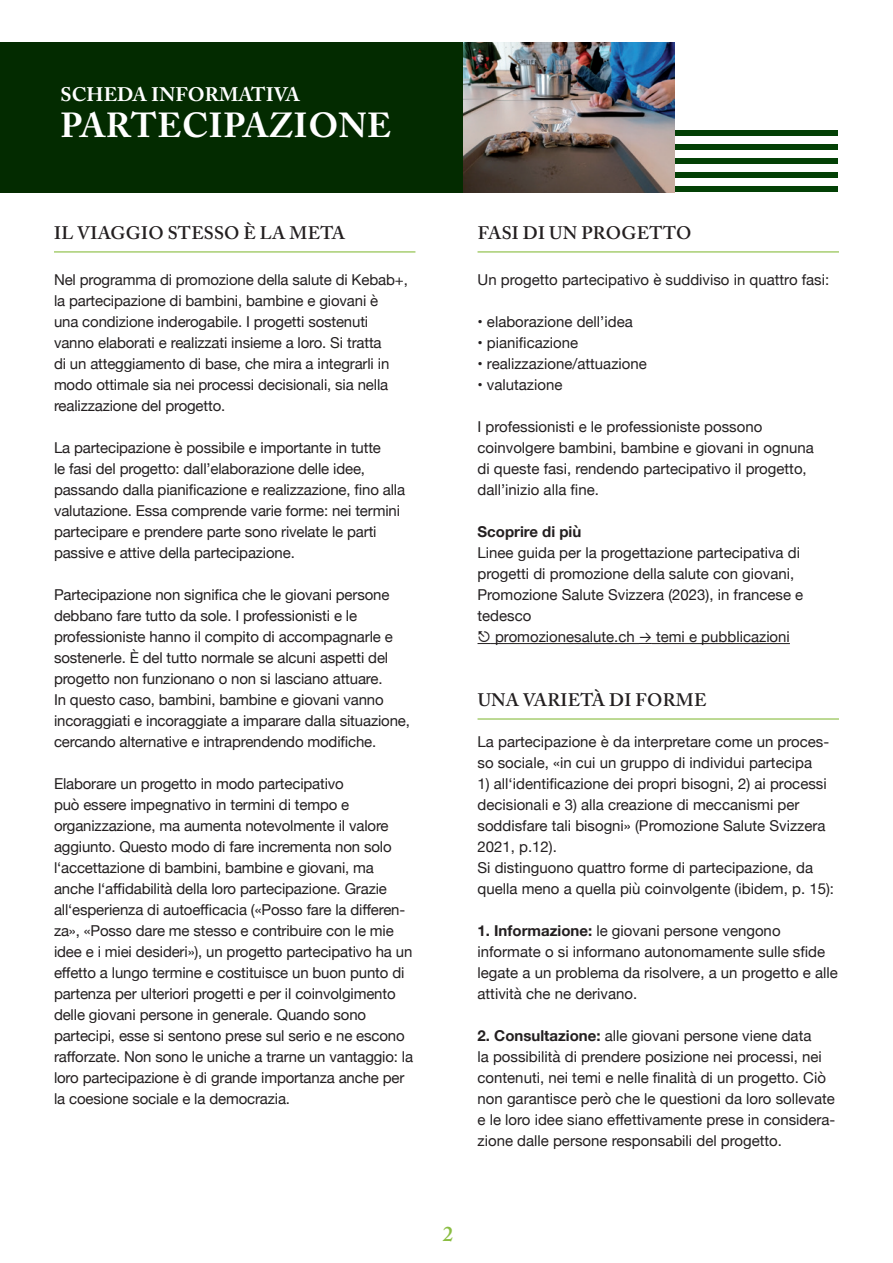
<style>
.page{position:relative;width:893px;height:1263px;background:#fff}
.page>*{position:absolute;margin:0;border:0;box-sizing:border-box;transform-origin:0 0}
.titel{font:700 34.5px "Adobe Caslon Pro";letter-spacing:.015em;color:#fff}
.Einzig{font:600 21px "Adobe Caslon Pro";color:#8abd42}
.titel-2{font:700 19.5px "Adobe Caslon Pro";letter-spacing:.005em;color:#fff}
.titel_Kopie{font:600 18px "Adobe Caslon Pro";letter-spacing:.015em;color:#231f20}
.mengen{font:15px/21px "Helvetica Neue";letter-spacing:-.01em;color:#231f20}
.mengen-2{font:700 15px "Helvetica Neue";color:#231f20}
.s1{font-family:"Akkurat"}
.s2{font-weight:700}
</style>
<div class="page">
<div style="left:670px;top:131px;width:167px;height:5px;background:#034005"></div>
<div style="left:670px;top:145px;width:167px;height:5px;background:#034005"></div>
<div style="left:670px;top:159px;width:167px;height:5px;background:#034005"></div>
<div style="left:670px;top:173px;width:167px;height:5px;background:#034005"></div>
<div style="left:670px;top:187px;width:167px;height:5px;background:#034005"></div>
<hr style="left:54px;top:251px;width:361px;height:1px;background:#8abd42">
<hr style="left:477px;top:251px;width:362px;height:1px;background:#8abd42">
<hr style="left:491px;top:643px;width:148px;height:1px;background:#231f20">
<svg style="left:639px;top:643px;width:13px;height:1px"></svg>
<hr style="left:652px;top:643px;width:138px;height:1px;background:#231f20">
<hr style="left:477px;top:718px;width:362px;height:1px;background:#8abd42">
<div style="left:0;top:43px;width:477px;height:150px;background:#032b00"></div>
<img style="left:464px;top:43px;width:210px;height:150px">
<svg style="left:477px;top:643px;width:14px;height:1px"></svg>
<p class="titel-2" style="left:60px;top:83px;width:241px">SCHEDA INFORMATIVA</p>
<p class="titel" style="left:61px;top:105px;width:332px">PARTECIPAZIONE</p>
<p class="titel_Kopie" style="left:54px;top:222px;width:292px">IL VIAGGIO STESSO È LA META</p>
<p class="mengen" style="left:54px;top:270px;width:355px">Nel programma di promozione della salute di Kebab+, la partecipazione di bambini, bambine e giovani è<br>una condizione inderogabile. I progetti sostenuti vanno elaborati e realizzati insieme a loro. Si tratta<br>di un atteggiamento di base, che mira a integrarli in modo ottimale sia nei processi decisionali, sia nella realizzazione del progetto.</p>
<p class="mengen" style="left:54px;top:438px;width:353px">La partecipazione è possibile e importante in tutte<br>le fasi del progetto: dall’elaborazione delle idee, passando dalla pianificazione e realizzazione, fino alla valutazione. Essa comprende varie forme: nei termini partecipare e prendere parte sono rivelate le parti passive e attive della partecipazione.</p>
<p class="mengen" style="left:54px;top:585px;width:357px">Partecipazione non significa che le giovani persone debbano fare tutto da sole. I professionisti e le professioniste hanno il compito di accompagnarle e sostenerle. È del tutto normale se alcuni aspetti del progetto non funzionano o non si lasciano attuare.<br>In questo caso, bambini, bambine e giovani vanno incoraggiati e incoraggiate a imparare dalla situazione, cercando alternative e intraprendendo modifiche.</p>
<p class="mengen" style="left:54px;top:774px;width:361px">Elaborare un progetto in modo partecipativo<br>può essere impegnativo in termini di tempo e organizzazione, ma aumenta notevolmente il valore aggiunto. Questo modo di fare incrementa non solo l‘accettazione di bambini, bambine e giovani, ma anche l‘affidabilità della loro partecipazione. Grazie all‘esperienza di autoefficacia («Posso fare la differen&shy;za», «Posso dare me stesso e contribuire con le mie idee e i miei desideri»), un progetto partecipativo ha un effetto a lungo termine e costituisce un buon punto di partenza per ulteriori progetti e per il coinvolgimento delle giovani persone in generale. Quando sono partecipi, esse si sentono prese sul serio e ne escono rafforzate. Non sono le uniche a trarne un vantaggio: la loro partecipazione è di grande importanza anche per la coesione sociale e la democrazia.</p>
<p class="titel_Kopie" style="left:478px;top:222px;width:215px">FASI DI UN PROGETTO</p>
<p class="mengen" style="left:477px;top:270px;width:353px">Un progetto partecipativo è suddiviso in quattro fasi:</p>
<p class="mengen" style="left:477px;top:312px;width:157px">• elaborazione dell’idea</p>
<p class="mengen" style="left:477px;top:333px;width:102px">• pianificazione</p>
<p class="mengen" style="left:477px;top:354px;width:171px">• realizzazione/attuazione</p>
<p class="mengen" style="left:477px;top:375px;width:86px">• valutazione</p>
<p class="mengen" style="left:477px;top:417px;width:338px">I professionisti e le professioniste possono coinvolgere bambini, bambine e giovani in ognuna di queste fasi, rendendo partecipativo il progetto, dall’inizio alla fine.</p>
<p class="mengen-2" style="left:477px;top:520px;width:105px">Scoprire di più</p>
<p class="mengen" style="left:477px;top:543px;width:327px">Linee guida per la progettazione partecipativa di progetti di promozione della salute con giovani, Promozione Salute Svizzera (2023), in francese e tedesco</p>
<p class="mengen" style="left:495px;top:627px;width:296px">promozionesalute.ch <span class="s1">≥</span> temi e pubblicazioni</p>
<p class="titel_Kopie" style="left:478px;top:689px;width:230px">UNA VARIETÀ DI FORME</p>
<p class="mengen" style="left:477px;top:732px;width:353px">La partecipazione è da interpretare come un proces&shy;so sociale, «in cui un gruppo di individui partecipa</p>
<p class="mengen" style="left:477px;top:774px;width:351px">1) all‘identificazione dei propri bisogni, 2) ai processi decisionali e 3) alla creazione di meccanismi per soddisfare tali bisogni» (Promozione Salute Svizzera 2021, p.12).</p>
<p class="mengen" style="left:477px;top:858px;width:358px">Si distinguono quattro forme di partecipazione, da quella meno a quella più coinvolgente (ibidem, p. 15):</p>
<p class="mengen" style="left:477px;top:921px;width:362px"><span class="s2">1. Informazione:</span> le giovani persone vengono informate o si informano autonomamente sulle sfide legate a un problema da risolvere, a un progetto e alle attività che ne derivano.</p>
<p class="mengen" style="left:477px;top:1026px;width:359px"><span class="s2">2. Consultazione:</span> alle giovani persone viene data<br>la possibilità di prendere posizione nei processi, nei contenuti, nei temi e nelle finalità di un progetto. Ciò non garantisce però che le questioni da loro sollevate e le loro idee siano effettivamente prese in considera&shy;zione dalle persone responsabili del progetto.</p>
<p class="Einzig" style="left:443px;top:1221px;width:12px">2</p>
</div>
